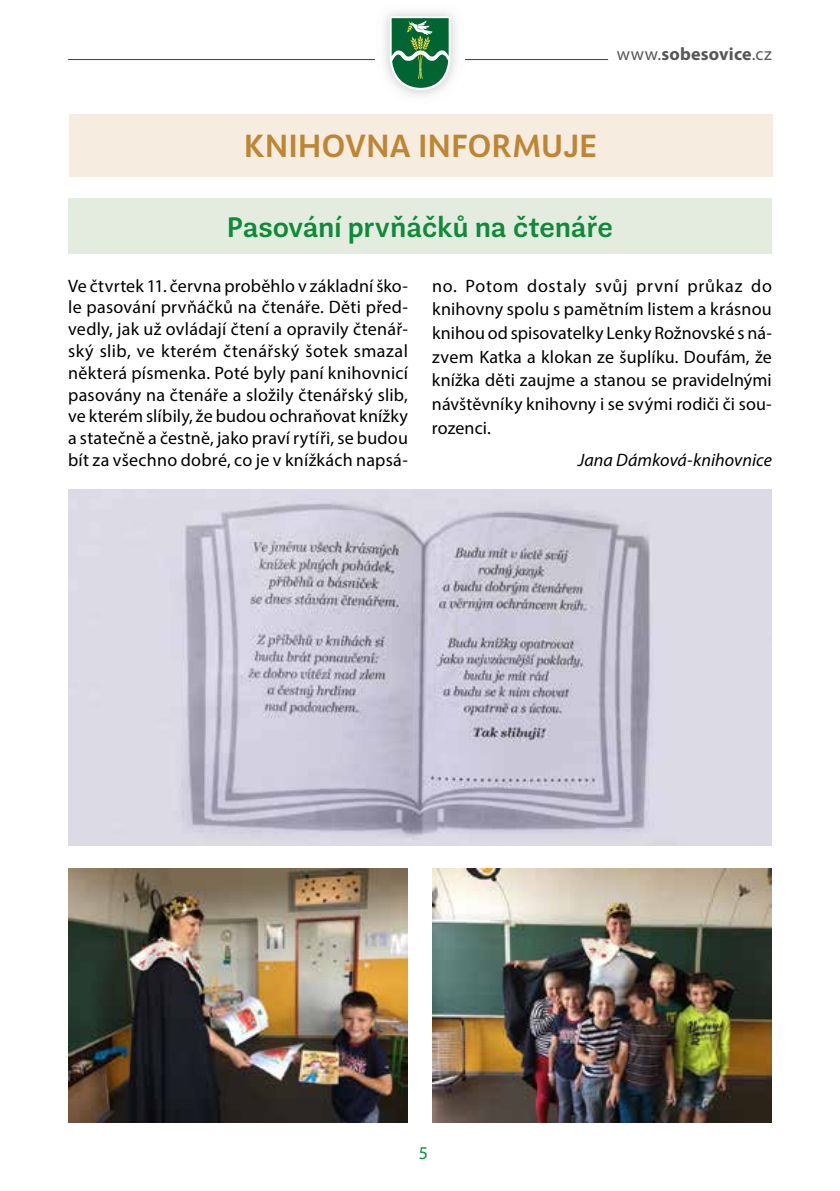
<style>
.page{position:relative;width:840px;height:1191px;background:#fff}
.page>*{position:absolute;margin:0;border:0;box-sizing:border-box;transform-origin:0 0}
.t1{font:32px "Guanabara Sans Regular 5";letter-spacing:-.015em;color:#be8632}
.t2{font:28px "Guanabara Sans Regular 5";letter-spacing:-.015em;color:#0e8a38}
.t3{font:18px/21.8px "Myriad Pro";letter-spacing:.01em;color:#000;text-align:justify}
.t4{font:italic 18px "Myriad Pro";letter-spacing:.005em;color:#000}
.t5{font:700 18px "Myriad Pro";letter-spacing:.01em;color:#575756}
.t6{font:18px "Myriad Pro";color:#0e8a38}
.s1{font-weight:400}
</style>
<div class="page">
<hr style="left:68px;top:59px;width:539px;height:1px;background:#006533">
<img style="left:375px;top:12px;width:89px;height:84px">
<svg style="left:389px;top:16px;width:62px;height:74px"></svg>
<div style="left:69px;top:114px;width:703px;height:62px;background:#f6ece0"></div>
<div style="left:68px;top:199px;width:703px;height:55px;background:#e4ecdf"></div>
<img style="left:68px;top:490px;width:703px;height:355px">
<img style="left:68px;top:868px;width:340px;height:255px">
<img style="left:432px;top:868px;width:339px;height:255px">
<p class="t5" style="left:616px;top:42px;width:156px"><span class="s1">www.</span>sobesovice<span class="s1">.cz</span></p>
<h1 class="t1" style="left:243px;top:125px;width:355px">KNIHOVNA INFORMUJE</h1>
<h2 class="t2" style="left:227px;top:208px;width:387px">Pasování prvňáčků na čtenáře</h2>
<p class="t3" style="left:68px;top:274px;width:341px">Ve čtvrtek 11. června proběhlo v základní ško&shy;le pasování prvňáčků na čtenáře. Děti před&shy;vedly, jak už ovládají čtení a opravily čtenář&shy;ský slib, ve kterém čtenářský šotek smazal některá písmenka. Poté byly paní knihovnicí pasovány na čtenáře a složily čtenářský slib, ve kterém slíbily, že budou ochraňovat knížky a statečně a čestně, jako praví rytíři, se budou bít za všechno dobré, co je v knížkách napsá-</p>
<p class="t3" style="left:431px;top:273px;width:341px;line-height:23.6px">no. Potom dostaly svůj první průkaz do knihovny spolu s pamětním listem a krásnou knihou od spisovatelky Lenky Rožnovské s ná&shy;zvem Katka a klokan ze šuplíku. Doufám, že knížka děti zaujme a stanou se pravidelnými návštěvníky knihovny i se svými rodiči či sou&shy;rozenci.</p>
<p class="t4" style="left:577px;top:448px;width:195px">Jana Dámková-knihovnice</p>
<p class="t6" style="left:418px;top:1141px;width:11px">5</p>
</div>
